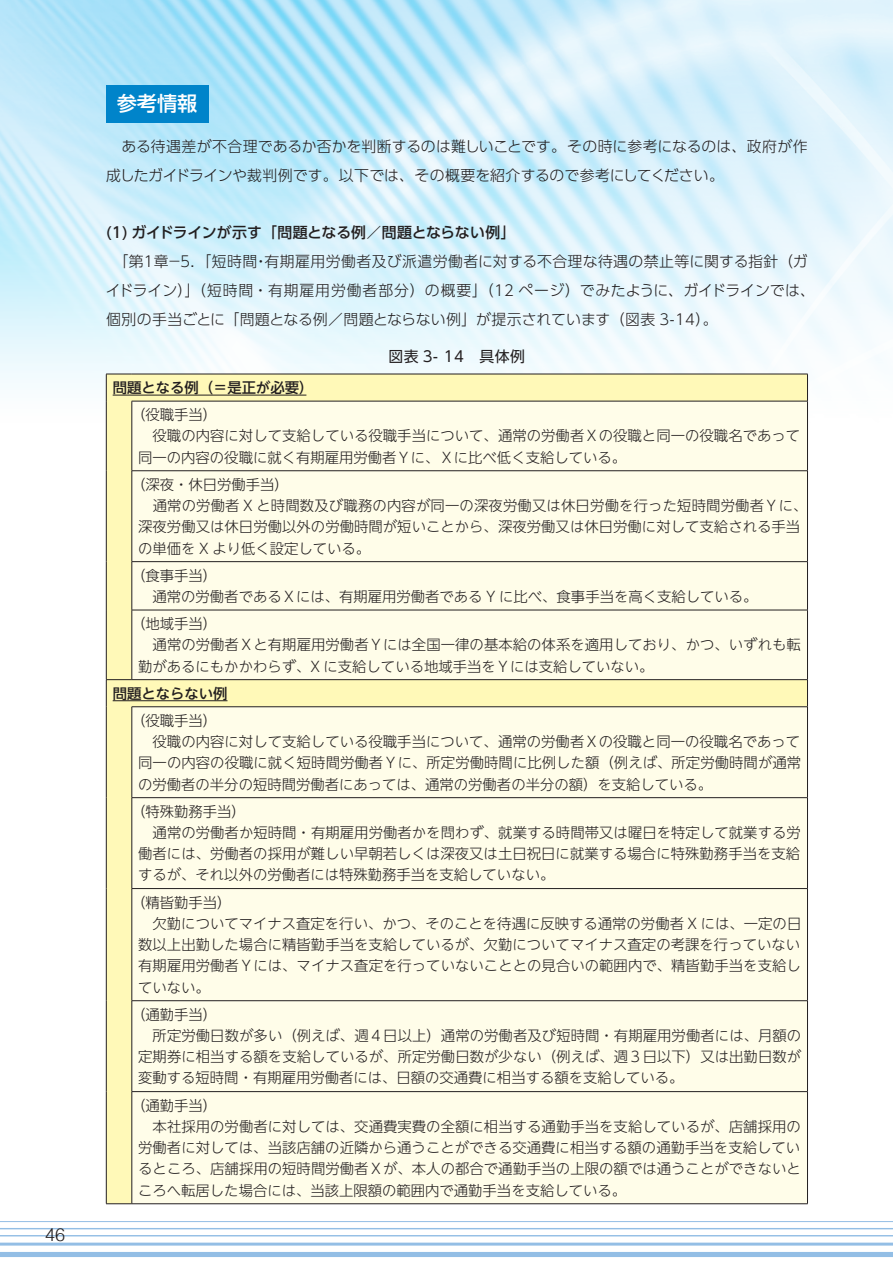
<style>
.page{position:relative;width:893px;height:1263px;background:#fff}
.page>*{position:absolute;margin:0;border:0;box-sizing:border-box;transform-origin:0 0}
.t1{font:500 20.25px "UD Shin Go Pr 6 N";color:#fff}
.t2{font:300 18px "Helvetica";color:#231f20}
.t3{font:300 14.85px/28.7px "UD Shin Go Pr 6 N";letter-spacing:.03em;color:#231f20}
.t4{font:300 14.85px/28.7px "UD Shin Go Pr 6 N";letter-spacing:.01em;color:#231f20}
.t5{font:500 14.85px "UD Shin Go Pr 6 N";letter-spacing:-.015em;color:#231f20}
.t6{font:14.85px "UD Shin Go Pr 6 N";letter-spacing:.03em;color:#231f20}
.t7{font:300 14.4px/21.3px "UD Shin Go NT Pr 6 N";letter-spacing:.005em;color:#231f20}
.t8{font:500 14.4px "UD Shin Go NT Pr 6 N";color:#231f20}
</style>
<div class="page">
<img style="left:0;top:0;width:893px;height:1246px">
<hr style="left:0;top:1228px;width:893px;height:1px;background:#93bee5">
<hr style="left:0;top:1235px;width:893px;height:1px;background:#93bee5">
<hr style="left:0;top:1242px;width:893px;height:3px;background:#93bee5">
<hr style="left:0;top:1221px;width:893px;height:1px;background:#93bee5">
<div style="left:0;top:1252px;width:893px;height:5px;background:#93bee5"></div>
<div style="left:106px;top:85px;width:102px;height:37px;background:#0084ca"></div>
<div style="left:107px;top:375px;width:700px;height:828px;background:#fff9b8"></div>
<div style="left:132px;top:402px;width:675px;height:801px;background:#fffde9"></div>
<svg style="left:106px;top:374px;width:26px;height:27px"></svg>
<hr style="left:132px;top:374px;width:676px;height:1px;background:#231f20">
<svg style="left:807px;top:374px;width:1px;height:27px"></svg>
<hr style="left:106px;top:401px;width:1px;height:70px;background:#231f20">
<hr style="left:132px;top:401px;width:676px;height:1px;background:#231f20">
<hr style="left:132px;top:401px;width:1px;height:69px;background:#231f20">
<hr style="left:807px;top:401px;width:1px;height:69px;background:#231f20">
<hr style="left:106px;top:471px;width:1px;height:91px;background:#231f20">
<hr style="left:132px;top:470px;width:676px;height:1px;background:#231f20">
<hr style="left:132px;top:471px;width:1px;height:90px;background:#231f20">
<hr style="left:807px;top:471px;width:1px;height:90px;background:#231f20">
<hr style="left:106px;top:562px;width:1px;height:48px;background:#231f20">
<hr style="left:132px;top:561px;width:676px;height:1px;background:#231f20">
<hr style="left:132px;top:562px;width:1px;height:48px;background:#231f20">
<hr style="left:807px;top:562px;width:1px;height:48px;background:#231f20">
<hr style="left:106px;top:610px;width:1px;height:69px;background:#231f20">
<hr style="left:132px;top:610px;width:676px;height:1px;background:#231f20">
<hr style="left:132px;top:610px;width:1px;height:69px;background:#231f20">
<hr style="left:807px;top:610px;width:1px;height:69px;background:#231f20">
<svg style="left:106px;top:679px;width:26px;height:28px"></svg>
<hr style="left:132px;top:679px;width:676px;height:1px;background:#231f20">
<svg style="left:807px;top:680px;width:1px;height:26px"></svg>
<hr style="left:106px;top:707px;width:1px;height:91px;background:#231f20">
<hr style="left:132px;top:706px;width:676px;height:1px;background:#231f20">
<hr style="left:132px;top:707px;width:1px;height:90px;background:#231f20">
<hr style="left:807px;top:707px;width:1px;height:90px;background:#231f20">
<hr style="left:106px;top:798px;width:1px;height:90px;background:#231f20">
<hr style="left:132px;top:797px;width:676px;height:1px;background:#231f20">
<hr style="left:132px;top:798px;width:1px;height:90px;background:#231f20">
<hr style="left:807px;top:798px;width:1px;height:90px;background:#231f20">
<hr style="left:106px;top:888px;width:1px;height:113px;background:#231f20">
<hr style="left:132px;top:888px;width:676px;height:1px;background:#231f20">
<hr style="left:132px;top:889px;width:1px;height:111px;background:#231f20">
<hr style="left:807px;top:889px;width:1px;height:111px;background:#231f20">
<hr style="left:106px;top:1001px;width:1px;height:90px;background:#231f20">
<hr style="left:132px;top:1000px;width:676px;height:1px;background:#231f20">
<hr style="left:132px;top:1001px;width:1px;height:90px;background:#231f20">
<hr style="left:807px;top:1001px;width:1px;height:90px;background:#231f20">
<hr style="left:106px;top:1091px;width:1px;height:112px;background:#231f20">
<hr style="left:132px;top:1091px;width:676px;height:1px;background:#231f20">
<hr style="left:132px;top:1092px;width:1px;height:111px;background:#231f20">
<hr style="left:807px;top:1092px;width:1px;height:111px;background:#231f20">
<svg style="left:106px;top:1203px;width:26px;height:1px"></svg>
<hr style="left:132px;top:1203px;width:676px;height:1px;background:#231f20">
<hr style="left:113px;top:395px;width:193px;height:1px;background:#231f20">
<hr style="left:113px;top:700px;width:114px;height:1px;background:#231f20">
<p class="t2" style="left:45px;top:1219px;width:22px">46</p>
<h1 class="t1" style="left:117px;top:87px;width:82px">参考情報</h1>
<p class="t4" style="left:106px;top:132px;width:703px;text-indent:15px">ある待遇差が不合理であるか否かを判断するのは難しいことです。その時に参考になるのは、政府が作成したガイドラインや裁判例です。以下では、その概要を紹介するので参考にしてください。</p>
<p class="t5" style="left:106px;top:221px;width:411px">(１) ガイドラインが示す「問題となる例／問題とならない例」</p>
<p class="t3" style="left:106px;top:247px;width:711px;text-indent:8px">「第１章－５．「短時間・有期雇用労働者及び派遣労働者に対する不合理な待遇の禁止等に関する指針（ガイドライン）」（短時間・有期雇用労働者部分）の概要」（12 ページ）でみたように、ガイドラインでは、個別の手当ごとに「問題となる例／問題とならない例」が提示されています（図表 3-14）。</p>
<p class="t6" style="left:389px;top:344px;width:138px">図表 3- 14　具体例</p>
<p class="t8" style="left:113px;top:376px;width:202px">問題となる例（＝是正が必要）</p>
<p class="t7" style="left:138px;top:403px;width:664px;text-indent:-7px">（役職手当）<br>　役職の内容に対して支給している役職手当について、通常の労働者Ｘの役職と同一の役職名であって同一の内容の役職に就く有期雇用労働者Ｙに、Ｘに比べ低く支給している。</p>
<p class="t7" style="left:138px;top:473px;width:671px;text-indent:-7px">（深夜・休日労働手当）<br>　通常の労働者 X と時間数及び職務の内容が同一の深夜労働又は休日労働を行った短時間労働者Ｙに、深夜労働又は休日労働以外の労働時間が短いことから、深夜労働又は休日労働に対して支給される手当の単価を X より低く設定している。</p>
<p class="t7" style="left:138px;top:564px;width:621px;text-indent:-7px">（食事手当）<br>　通常の労働者であるＸには、有期雇用労働者である Y に比べ、食事手当を高く支給している。</p>
<p class="t7" style="left:138px;top:612px;width:664px;text-indent:-7px">（地域手当）<br>　通常の労働者Ｘと有期雇用労働者Ｙには全国一律の基本給の体系を適用しており、かつ、いずれも転勤があるにもかかわらず、X に支給している地域手当をＹには支給していない。</p>
<p class="t8" style="left:113px;top:681px;width:116px">問題とならない例</p>
<p class="t7" style="left:138px;top:709px;width:665px;text-indent:-7px">（役職手当）<br>　役職の内容に対して支給している役職手当について、通常の労働者Ｘの役職と同一の役職名であって同一の内容の役職に就く短時間労働者Ｙに、所定労働時間に比例した額（例えば、所定労働時間が通常の労働者の半分の短時間労働者にあっては、通常の労働者の半分の額）を支給している。</p>
<p class="t7" style="left:138px;top:800px;width:664px;text-indent:-7px">（特殊勤務手当）<br>　通常の労働者か短時間・有期雇用労働者かを問わず、就業する時間帯又は曜日を特定して就業する労働者には、労働者の採用が難しい早朝若しくは深夜又は土日祝日に就業する場合に特殊勤務手当を支給するが、それ以外の労働者には特殊勤務手当を支給していない。</p>
<p class="t7" style="left:138px;top:891px;width:665px;text-indent:-7px">（精皆勤手当）<br>　欠勤についてマイナス査定を行い、かつ、そのことを待遇に反映する通常の労働者 X には、一定の日数以上出勤した場合に精皆勤手当を支給しているが、欠勤についてマイナス査定の考課を行っていない有期雇用労働者Ｙには、マイナス査定を行っていないこととの見合いの範囲内で、精皆勤手当を支給していない。</p>
<p class="t7" style="left:138px;top:1003px;width:665px;text-indent:-7px">（通勤手当）<br>　所定労働日数が多い（例えば、週４日以上）通常の労働者及び短時間・有期雇用労働者には、月額の定期券に相当する額を支給しているが、所定労働日数が少ない（例えば、週３日以下）又は出勤日数が変動する短時間・有期雇用労働者には、日額の交通費に相当する額を支給している。</p>
<p class="t7" style="left:138px;top:1094px;width:664px;text-indent:-7px">（通勤手当）<br>　本社採用の労働者に対しては、交通費実費の全額に相当する通勤手当を支給しているが、店舗採用の労働者に対しては、当該店舗の近隣から通うことができる交通費に相当する額の通勤手当を支給しているところ、店舗採用の短時間労働者Ｘが、本人の都合で通勤手当の上限の額では通うことができないところへ転居した場合には、当該上限額の範囲内で通勤手当を支給している。</p>
</div>
